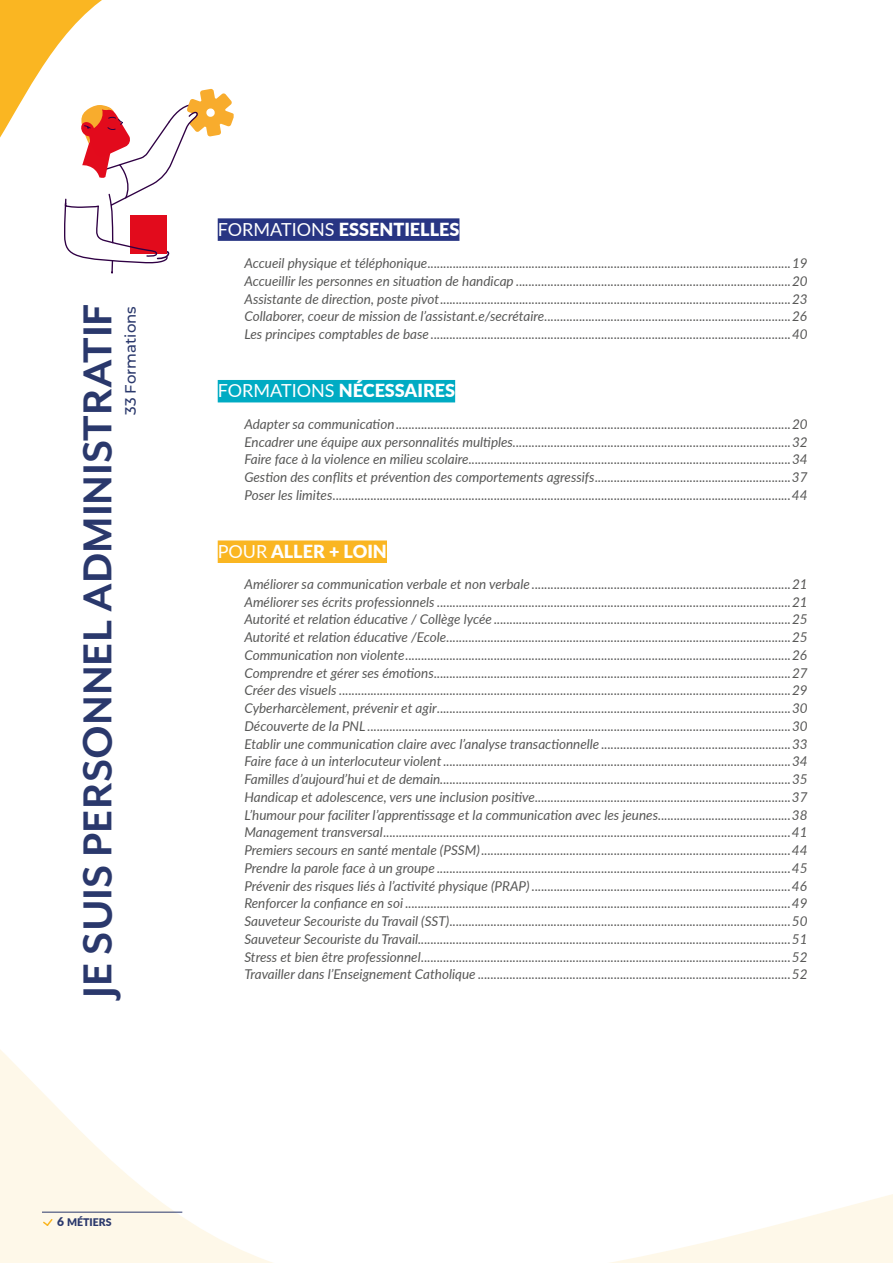
<style>
.page{position:relative;width:893px;height:1263px;background:#fff}
.page>*{position:absolute;margin:0;border:0;box-sizing:border-box;transform-origin:0 0}
.t1{font:700 46.5px "Mr Eaves Mod OT";color:#2a386c}
.t2{font:900 18px "Lato";color:#fff}
.t3{font:500 15px "Montserrat";color:#2a386c}
.t4{font:italic 13.5px/17.7px "Lato";color:#575756;text-align:justify}
.t5{font:900 10.5px "Lato";color:#2a386c}
.s1{font-weight:400}
.s2{font-size:12px}
</style>
<div class="page">
<svg style="left:0;top:1050px;width:893px;height:213px"></svg>
<div style="left:218px;top:380px;width:237px;height:22px;background:#00abc3"></div>
<div style="left:218px;top:540px;width:169px;height:23px;background:#fab622"></div>
<div style="left:218px;top:218px;width:241px;height:23px;background:#283583"></div>
<svg style="left:0;top:0;width:306px;height:241px"></svg>
<svg style="left:64px;top:89px;width:170px;height:185px"></svg>
<svg style="left:42px;top:1217px;width:12px;height:10px"></svg>
<hr style="left:42px;top:1212px;width:140px;height:1px;background:#2a386c">
<h1 class="t1" style="left:72px;top:998px;width:695px;rotate:-90deg">JE SUIS PERSONNEL ADMINISTRATIF</h1>
<p class="t3" style="left:120px;top:415px;width:110px;rotate:-90deg">33 Formations</p>
<h2 class="t2" style="left:218px;top:215px;width:243px"><span class="s1">FORMATIONS</span> ESSENTIELLES</h2>
<p class="t4" style="left:244px;top:254px;width:565px">Accueil physique et téléphonique...................................................................................................................19<br>Accueillir les personnes en situation de handicap .......................................................................................20<br>Assistante de direction, poste pivot...............................................................................................................23<br>Collaborer, coeur de mission de l’assistant.e/secrétaire..............................................................................26<br>Les principes comptables de base ..................................................................................................................40</p>
<h2 class="t2" style="left:218px;top:377px;width:239px"><span class="s1">FORMATIONS</span> NÉCESSAIRES</h2>
<p class="t4" style="left:244px;top:414px;width:565px">Adapter sa communication.............................................................................................................................20<br>Encadrer une équipe aux personnalités multiples........................................................................................32<br>Faire face à la violence en milieu scolaire......................................................................................................34<br>Gestion des conflits et prévention des comportements agressifs..............................................................37<br>Poser les limites.................................................................................................................................................44</p>
<h2 class="t2" style="left:218px;top:538px;width:171px"><span class="s1">POUR</span> ALLER + LOIN</h2>
<p class="t4" style="left:244px;top:575px;width:565px">Améliorer sa communication verbale et non verbale ..................................................................................21<br>Améliorer ses écrits professionnels ................................................................................................................21<br>Autorité et relation éducative / Collège lycée ..............................................................................................25<br>Autorité et relation éducative /Ecole.............................................................................................................25<br>Communication non violente..........................................................................................................................26<br>Comprendre et gérer ses émotions.................................................................................................................27<br>Créer des visuels ...............................................................................................................................................29<br>Cyberharcèlement, prévenir et agir................................................................................................................30<br>Découverte de la PNL ......................................................................................................................................30<br>Etablir une communication claire avec l’analyse transactionnelle ............................................................33<br>Faire face à un interlocuteur violent..............................................................................................................34<br>Familles d’aujourd’hui et de demain...............................................................................................................35<br>Handicap et adolescence, vers une inclusion positive.................................................................................37<br>L’humour pour faciliter l’apprentissage et la communication avec les jeunes..........................................38<br>Management transversal.................................................................................................................................41<br>Premiers secours en santé mentale (PSSM)..................................................................................................44<br>Prendre la parole face à un groupe ................................................................................................................45<br>Prévenir des risques liés à l’activité physique (PRAP) ..................................................................................46<br>Renforcer la confiance en soi ..........................................................................................................................49<br>Sauveteur Secouriste du Travail (SST)............................................................................................................50<br>Sauveteur Secouriste du Travail......................................................................................................................51<br>Stress et bien être professionnel.....................................................................................................................52<br>Travailler dans l’Enseignement Catholique ...................................................................................................52</p>
<p class="t5" style="left:57px;top:1214px;width:56px"><span class="s2">6</span> MÉTIERS</p>
</div>
